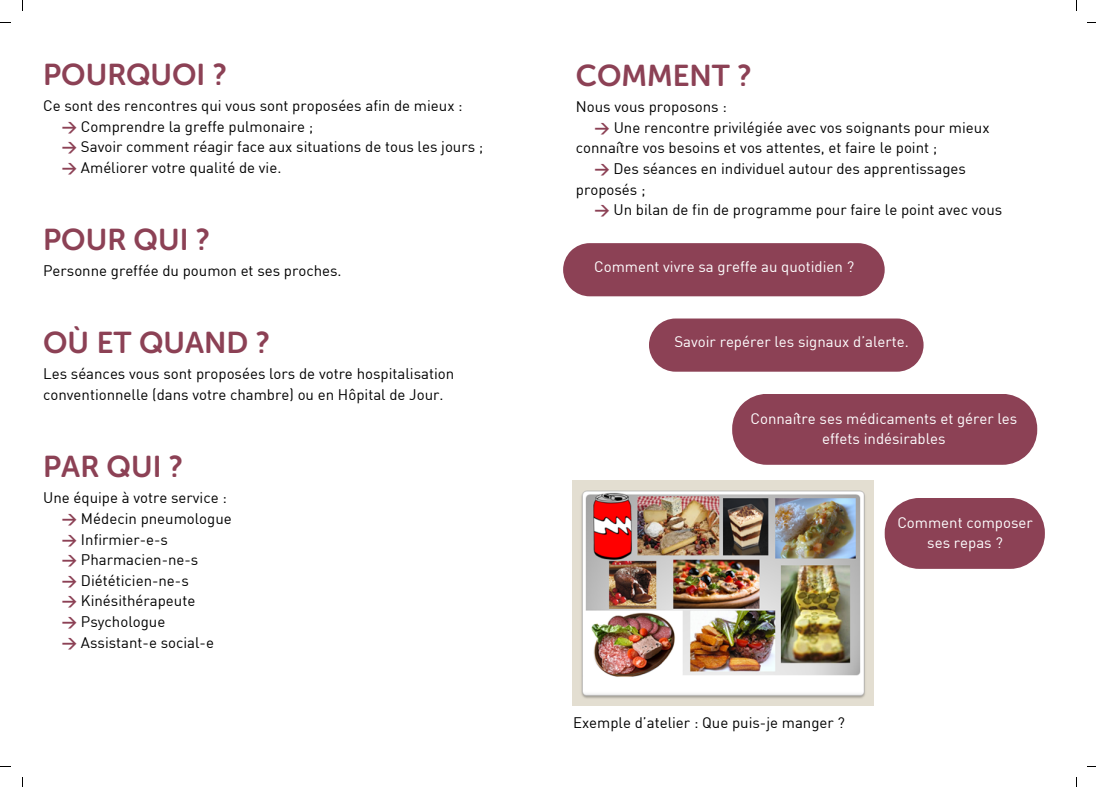
<style>
.page{position:relative;width:1096px;height:787px;background:#fff}
.page>*{position:absolute;margin:0;border:0;box-sizing:border-box;transform-origin:0 0}
.t1{font:30px "Museo Sans Rounded 700";color:#8c4155}
.t2{font:15px/20.6px "DIN";color:#000}
.t3{font:15px/20.6px "DIN";color:#fff;text-align:center}
.s1{font-weight:700;color:#8c4155}
</style>
<div class="page">
<div style="left:563px;top:243px;width:321px;height:53px;background:#8c4155"></div>
<svg style="left:649px;top:318px;width:274px;height:54px;background:#924b5e"></svg>
<div style="left:732px;top:394px;width:305px;height:71px;background:#8c4155"></div>
<svg style="left:884px;top:498px;width:160px;height:71px;background:#965264"></svg>
<img style="left:572px;top:480px;width:301px;height:225px">
<p class="t1" style="left:43px;top:57px;width:185px">POURQUOI ?</p>
<p class="t2" style="left:43px;top:95px;width:421px">Ce sont des rencontres qui vous sont proposées afin de mieux :</p>
<p class="t2" style="left:62px;top:115px;width:253px"><span class="s1">&gt;</span> Comprendre la greffe pulmonaire ;</p>
<p class="t2" style="left:62px;top:136px;width:423px"><span class="s1">&gt;</span> Savoir comment réagir face aux situations de tous les jours ;</p>
<p class="t2" style="left:62px;top:157px;width:221px"><span class="s1">&gt;</span> Améliorer votre qualité de vie.</p>
<p class="t1" style="left:43px;top:222px;width:168px">POUR QUI ?</p>
<p class="t2" style="left:43px;top:260px;width:300px">Personne greffée du poumon et ses proches.</p>
<p class="t1" style="left:43px;top:325px;width:228px">OÙ ET QUAND ?</p>
<p class="t2" style="left:43px;top:363px;width:412px">Les séances vous sont proposées lors de votre hospitalisation conventionnelle (dans votre chambre) ou en Hôpital de Jour.</p>
<p class="t1" style="left:43px;top:449px;width:141px">PAR QUI ?</p>
<p class="t2" style="left:43px;top:487px;width:185px">Une équipe à votre service :</p>
<p class="t2" style="left:62px;top:508px;width:171px"><span class="s1">&gt;</span> Médecin pneumologue</p>
<p class="t2" style="left:62px;top:528px;width:108px"><span class="s1">&gt;</span> Infirmier-e-s</p>
<p class="t2" style="left:62px;top:549px;width:138px"><span class="s1">&gt;</span> Pharmacien-ne-s</p>
<p class="t2" style="left:62px;top:570px;width:128px"><span class="s1">&gt;</span> Diététicien-ne-s</p>
<p class="t2" style="left:62px;top:590px;width:135px"><span class="s1">&gt;</span> Kinésithérapeute</p>
<p class="t2" style="left:62px;top:611px;width:105px"><span class="s1">&gt;</span> Psychologue</p>
<p class="t2" style="left:62px;top:631px;width:154px"><span class="s1">&gt;</span> Assistant-e social-e</p>
<p class="t1" style="left:576px;top:58px;width:177px">COMMENT ?</p>
<p class="t2" style="left:576px;top:96px;width:152px">Nous vous proposons :</p>
<p class="t2" style="left:576px;top:117px;width:415px;text-indent:19px"><span class="s1">&gt;</span> Une rencontre privilégiée avec vos soignants pour mieux connaître vos besoins et vos attentes, et faire le point ;</p>
<p class="t2" style="left:576px;top:158px;width:391px;text-indent:19px"><span class="s1">&gt;</span> Des séances en individuel autour des apprentissages proposés ;</p>
<p class="t2" style="left:594px;top:199px;width:409px"><span class="s1">&gt;</span> Un bilan de fin de programme pour faire le point avec vous</p>
<p class="t3" style="left:594px;top:256px;width:261px">Comment vivre sa greffe au quotidien ?</p>
<p class="t3" style="left:674px;top:331px;width:236px">Savoir repérer les signaux d’alerte.</p>
<p class="t3" style="left:750px;top:407px;width:268px">Connaître ses médicaments et gérer les effets indésirables</p>
<p class="t3" style="left:897px;top:512px;width:137px">Comment composer ses repas ?</p>
<p class="t2" style="left:573px;top:712px;width:273px">Exemple d’atelier : Que puis-je manger ?</p>
</div>
